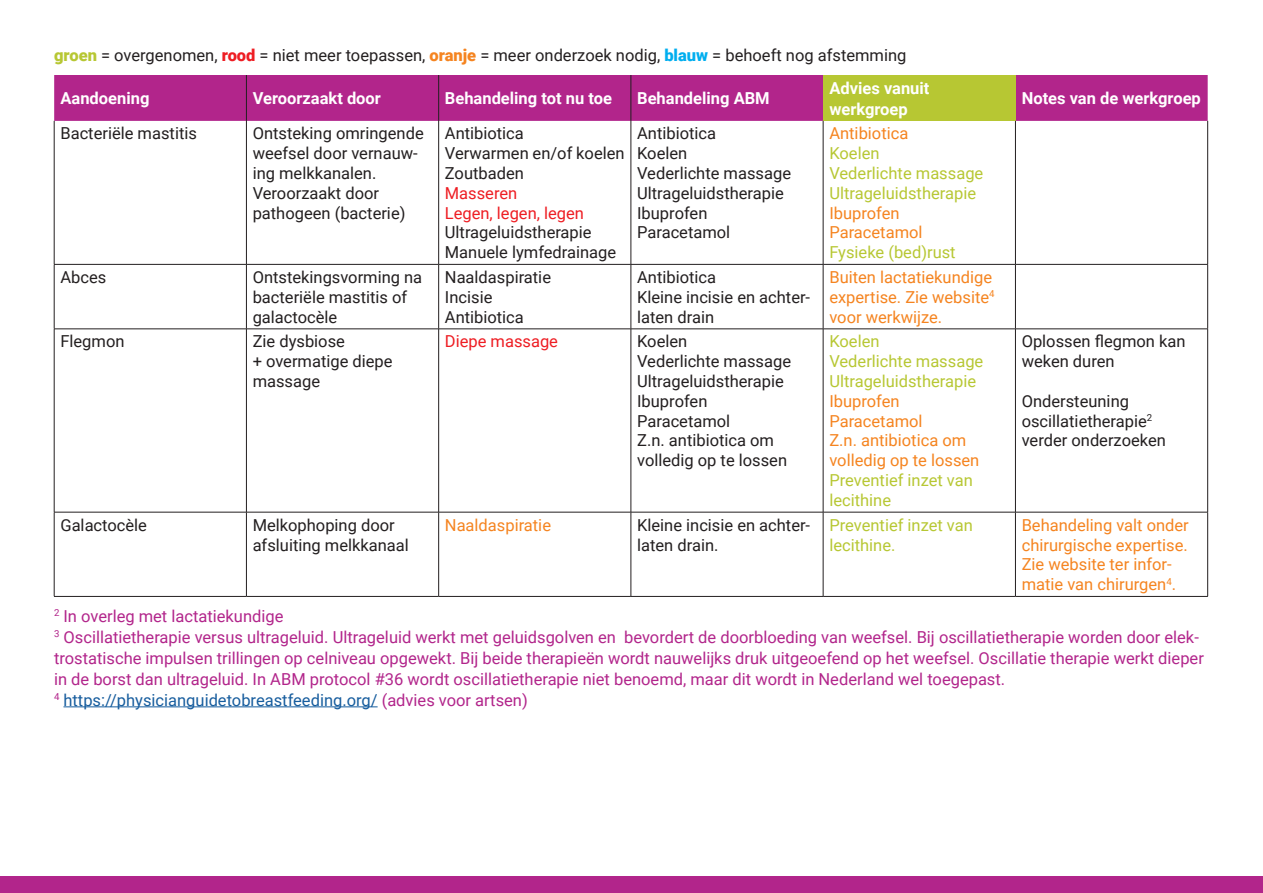
<style>
.page{position:relative;width:1263px;height:893px;background:#fff}
.page>*{position:absolute;margin:0;border:0;box-sizing:border-box;transform-origin:0 0}
.t1{font:16.5px/19.8px "Roboto";color:#231f20}
.t2{font:16.5px/21px "Roboto";color:#b2258b}
.t3{font:16.5px/19.8px "Roboto";color:#f58420}
.t4{font:16.5px/19.8px "Roboto";color:#b7c733}
.t5{font:700 16.5px/21px "Roboto";color:#fff}
.t6{font:16.5px "Roboto";color:#175d9e}
.t7{font:16.5px "Roboto";color:#ee1d23}
.s1{font-weight:900;color:#b7c733}
.s2{font-weight:900;color:#ee1d23}
.s3{font-weight:900;color:#f58420}
.s4{font-weight:900;color:#00aeef}
.s5{color:#b2258b}
</style>
<div class="page">
<div style="left:0;top:876px;width:1263px;height:17px;background:#b2258b"></div>
<div style="left:54px;top:75px;width:1154px;height:46px;background:#b2258b"></div>
<div style="left:823px;top:75px;width:192px;height:46px;background:#b7c733"></div>
<hr style="left:246px;top:75px;width:1px;height:46px;background:#231f20">
<hr style="left:438px;top:75px;width:1px;height:46px;background:#231f20">
<hr style="left:631px;top:75px;width:1px;height:46px;background:#231f20">
<hr style="left:54px;top:121px;width:1px;height:143px;background:#231f20">
<hr style="left:246px;top:121px;width:1px;height:143px;background:#231f20">
<hr style="left:438px;top:121px;width:1px;height:143px;background:#231f20">
<hr style="left:631px;top:121px;width:1px;height:143px;background:#231f20">
<hr style="left:823px;top:121px;width:1px;height:143px;background:#231f20">
<hr style="left:1015px;top:121px;width:1px;height:143px;background:#231f20">
<hr style="left:1207px;top:121px;width:1px;height:143px;background:#231f20">
<hr style="left:54px;top:264px;width:192px;height:1px;background:#231f20">
<hr style="left:54px;top:265px;width:1px;height:64px;background:#231f20">
<hr style="left:246px;top:264px;width:193px;height:1px;background:#231f20">
<hr style="left:246px;top:265px;width:1px;height:64px;background:#231f20">
<hr style="left:439px;top:264px;width:192px;height:1px;background:#231f20">
<hr style="left:438px;top:265px;width:1px;height:64px;background:#231f20">
<hr style="left:631px;top:264px;width:192px;height:1px;background:#231f20">
<hr style="left:631px;top:265px;width:1px;height:64px;background:#231f20">
<hr style="left:823px;top:264px;width:192px;height:1px;background:#231f20">
<hr style="left:823px;top:265px;width:1px;height:64px;background:#231f20">
<hr style="left:1015px;top:264px;width:193px;height:1px;background:#231f20">
<hr style="left:1015px;top:265px;width:1px;height:64px;background:#231f20">
<hr style="left:1207px;top:265px;width:1px;height:64px;background:#231f20">
<hr style="left:54px;top:329px;width:192px;height:1px;background:#231f20">
<hr style="left:54px;top:329px;width:1px;height:183px;background:#231f20">
<hr style="left:246px;top:329px;width:193px;height:1px;background:#231f20">
<hr style="left:246px;top:329px;width:1px;height:183px;background:#231f20">
<hr style="left:439px;top:329px;width:192px;height:1px;background:#231f20">
<hr style="left:438px;top:329px;width:1px;height:183px;background:#231f20">
<hr style="left:631px;top:329px;width:192px;height:1px;background:#231f20">
<hr style="left:631px;top:329px;width:1px;height:183px;background:#231f20">
<hr style="left:823px;top:329px;width:192px;height:1px;background:#231f20">
<hr style="left:823px;top:329px;width:1px;height:183px;background:#231f20">
<hr style="left:1015px;top:329px;width:193px;height:1px;background:#231f20">
<hr style="left:1015px;top:329px;width:1px;height:183px;background:#231f20">
<hr style="left:1207px;top:329px;width:1px;height:183px;background:#231f20">
<hr style="left:54px;top:512px;width:192px;height:1px;background:#231f20">
<hr style="left:54px;top:512px;width:1px;height:84px;background:#231f20">
<hr style="left:246px;top:512px;width:193px;height:1px;background:#231f20">
<hr style="left:246px;top:512px;width:1px;height:84px;background:#231f20">
<hr style="left:439px;top:512px;width:192px;height:1px;background:#231f20">
<hr style="left:438px;top:512px;width:1px;height:84px;background:#231f20">
<hr style="left:631px;top:512px;width:192px;height:1px;background:#231f20">
<hr style="left:631px;top:512px;width:1px;height:84px;background:#231f20">
<hr style="left:823px;top:512px;width:192px;height:1px;background:#231f20">
<hr style="left:823px;top:512px;width:1px;height:84px;background:#231f20">
<hr style="left:1015px;top:512px;width:193px;height:1px;background:#231f20">
<hr style="left:1015px;top:512px;width:1px;height:84px;background:#231f20">
<hr style="left:1207px;top:512px;width:1px;height:84px;background:#231f20">
<hr style="left:54px;top:596px;width:192px;height:1px;background:#231f20">
<hr style="left:246px;top:596px;width:193px;height:1px;background:#231f20">
<hr style="left:439px;top:596px;width:192px;height:1px;background:#231f20">
<hr style="left:631px;top:596px;width:192px;height:1px;background:#231f20">
<hr style="left:823px;top:596px;width:192px;height:1px;background:#231f20">
<hr style="left:1015px;top:596px;width:193px;height:1px;background:#231f20">
<hr style="left:63px;top:706px;width:315px;height:1px;background:#175d9e">
<p class="t1" style="left:54px;top:45px;width:854px"><span class="s1">groen</span> = overgenomen, <span class="s2">rood</span> = niet meer toepassen, <span class="s3">oranje</span> = meer onderzoek nodig, <span class="s4">blauw</span> = behoeft nog afstemming</p>
<p class="t5" style="left:60px;top:87px;width:91px">Aandoening</p>
<p class="t5" style="left:253px;top:87px;width:130px">Veroorzaakt door</p>
<p class="t5" style="left:445px;top:87px;width:169px">Behandeling tot nu toe</p>
<p class="t5" style="left:637px;top:87px;width:134px">Behandeling ABM</p>
<p class="t5" style="left:829px;top:77px;width:102px">Advies vanuit werkgroep</p>
<p class="t5" style="left:1022px;top:87px;width:181px">Notes van de werkgroep</p>
<p class="t1" style="left:60px;top:123px;width:138px">Bacteriële mastitis</p>
<p class="t1" style="left:253px;top:123px;width:173px">Ontsteking omringende weefsel door vernauw&shy;ing melkkanalen.<br>Veroorzaakt door pathogeen (bacterie)</p>
<p class="t1" style="left:445px;top:123px;width:80px">Antibiotica</p>
<p class="t1" style="left:637px;top:123px;width:80px">Antibiotica</p>
<p class="t1" style="left:637px;top:143px;width:52px">Koelen</p>
<p class="t1" style="left:637px;top:163px;width:155px">Vederlichte massage</p>
<p class="t1" style="left:637px;top:182px;width:148px">Ultrageluidstherapie</p>
<p class="t1" style="left:637px;top:202px;width:72px">Ibuprofen</p>
<p class="t1" style="left:637px;top:222px;width:95px">Paracetamol</p>
<p class="t3" style="left:829px;top:123px;width:80px">Antibiotica</p>
<p class="t4" style="left:829px;top:143px;width:52px">Koelen</p>
<p class="t4" style="left:829px;top:163px;width:155px">Vederlichte massage</p>
<p class="t4" style="left:829px;top:182px;width:148px">Ultrageluidstherapie</p>
<p class="t3" style="left:829px;top:202px;width:72px">Ibuprofen</p>
<p class="t3" style="left:829px;top:222px;width:95px">Paracetamol</p>
<p class="t4" style="left:829px;top:242px;width:128px">Fysieke (bed)rust</p>
<p class="t1" style="left:445px;top:143px;width:181px">Verwarmen en/of koelen</p>
<p class="t1" style="left:445px;top:163px;width:80px">Zoutbaden</p>
<p class="t7" style="left:445px;top:181px;width:74px">Masseren</p>
<p class="t7" style="left:445px;top:201px;width:141px">Legen, legen, legen</p>
<p class="t1" style="left:445px;top:222px;width:148px">Ultrageluidstherapie</p>
<p class="t1" style="left:445px;top:242px;width:173px">Manuele lymfedrainage</p>
<p class="t1" style="left:60px;top:267px;width:47px">Abces</p>
<p class="t1" style="left:253px;top:267px;width:171px">Ontstekingsvorming na bacteriële mastitis of galactocèle</p>
<p class="t1" style="left:445px;top:267px;width:108px">Naaldaspiratie<br>Incisie<br>Antibiotica</p>
<p class="t1" style="left:637px;top:267px;width:175px">Antibiotica<br>Kleine incisie en achter&shy;laten drain</p>
<p class="t3" style="left:829px;top:267px;width:167px">Buiten lactatiekundige expertise. Zie website<sup>4 </sup>voor werkwijze.</p>
<p class="t1" style="left:60px;top:331px;width:66px">Flegmon</p>
<p class="t1" style="left:253px;top:331px;width:94px">Zie dysbiose</p>
<p class="t1" style="left:253px;top:351px;width:141px">+ overmatige diepe massage</p>
<p class="t7" style="left:445px;top:330px;width:115px">Diepe massage</p>
<p class="t1" style="left:637px;top:331px;width:52px">Koelen</p>
<p class="t1" style="left:637px;top:351px;width:155px">Vederlichte massage</p>
<p class="t1" style="left:637px;top:371px;width:148px">Ultrageluidstherapie</p>
<p class="t1" style="left:637px;top:390px;width:72px">Ibuprofen</p>
<p class="t1" style="left:637px;top:410px;width:95px">Paracetamol</p>
<p class="t1" style="left:637px;top:430px;width:151px">Z.n. antibiotica om volledig op te lossen</p>
<p class="t4" style="left:829px;top:331px;width:52px">Koelen</p>
<p class="t4" style="left:829px;top:351px;width:155px">Vederlichte massage</p>
<p class="t4" style="left:829px;top:371px;width:148px">Ultrageluidstherapie</p>
<p class="t3" style="left:829px;top:390px;width:72px">Ibuprofen</p>
<p class="t3" style="left:829px;top:410px;width:95px">Paracetamol</p>
<p class="t3" style="left:829px;top:430px;width:151px">Z.n. antibiotica om volledig op te lossen</p>
<p class="t4" style="left:829px;top:470px;width:145px">Preventief inzet van lecithine</p>
<p class="t1" style="left:1022px;top:331px;width:165px">Oplossen flegmon kan weken duren</p>
<p class="t1" style="left:1022px;top:390px;width:146px">Ondersteuning oscillatietherapie<sup>2 </sup>verder onderzoeken</p>
<p class="t1" style="left:60px;top:514px;width:88px">Galactocèle</p>
<p class="t1" style="left:253px;top:514px;width:158px">Melkophoping door afsluiting melkkanaal</p>
<p class="t3" style="left:445px;top:514px;width:108px">Naaldaspiratie</p>
<p class="t1" style="left:637px;top:514px;width:175px">Kleine incisie en achter&shy;laten drain.</p>
<p class="t4" style="left:829px;top:514px;width:145px">Preventief inzet van lecithine.</p>
<p class="t3" style="left:1022px;top:514px;width:169px">Behandeling valt onder chirurgische expertise.<br>Zie website ter infor&shy;matie van chirurgen<sup>4</sup>.</p>
<p class="t2" style="left:54px;top:605px;width:231px"><sup>2</sup> In overleg met lactatiekundige</p>
<p class="t2" style="left:54px;top:626px;width:1151px"><sup>3</sup> Oscillatietherapie versus ultrageluid. Ultrageluid werkt met geluidsgolven en bevordert de doorbloeding van weefsel. Bij oscillatietherapie worden door elek&shy;trostatische impulsen trillingen op celniveau opgewekt. Bij beide therapieën wordt nauwelijks druk uitgeoefend op het weefsel. Oscillatie therapie werkt dieper in de borst dan ultrageluid. In ABM protocol #36 wordt oscillatietherapie niet benoemd, maar dit wordt in Nederland wel toegepast.</p>
<p class="t6" style="left:54px;top:688px;width:475px"><sup>4</sup> https://physicianguidetobreastfeeding.org/ <span class="s5">(advies voor artsen)</span></p>
</div>
